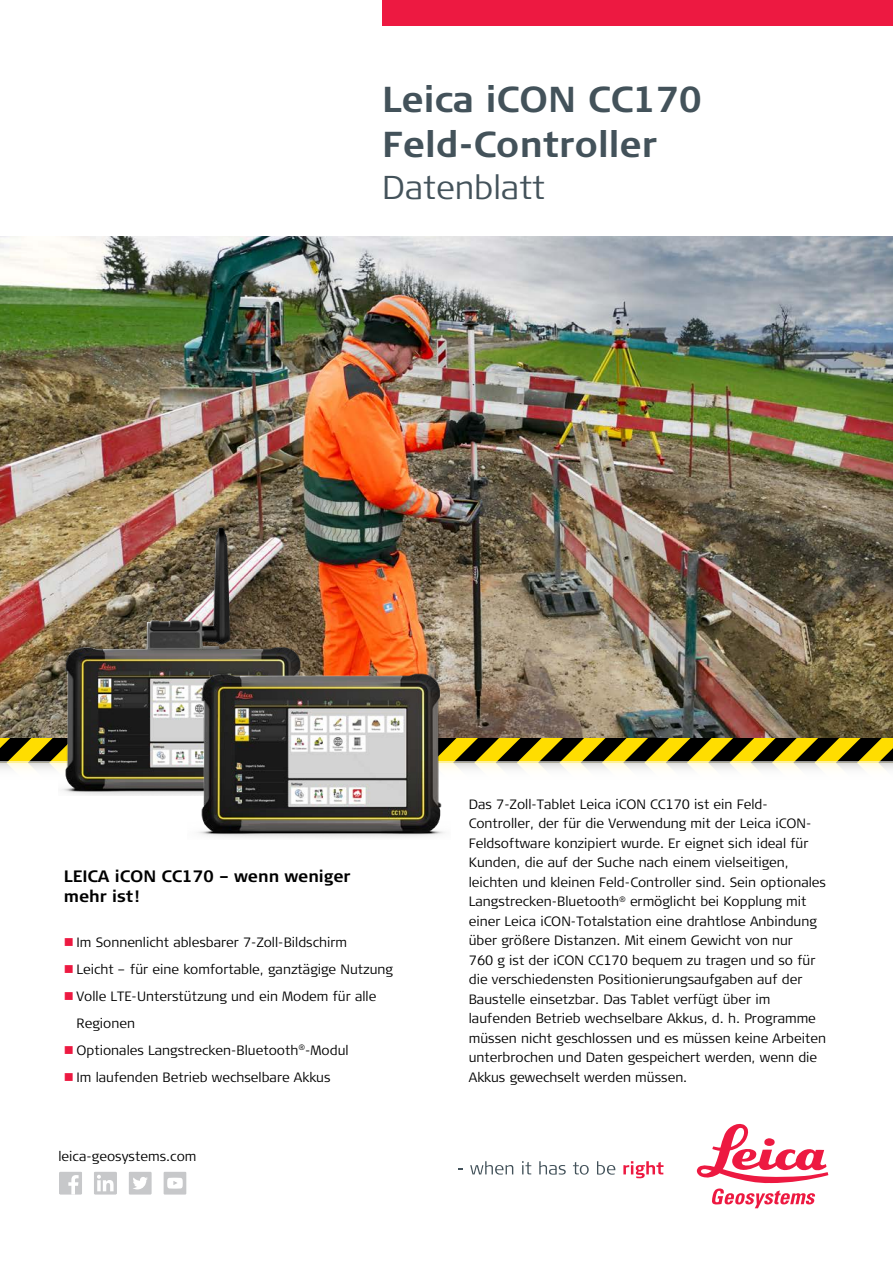
<style>
.page{position:relative;width:893px;height:1263px;background:#fff}
.page>*{position:absolute;margin:0;border:0;box-sizing:border-box;transform-origin:0 0}
.t1{font:700 36px/45px "Signa Column";color:#43525a}
.t2{font:300 33px "Signa Column";color:#43525a}
.t3{font:700 16.5px/19.5px "Signa Column";color:#000}
.t4{font:300 13.5px/19.5px "Signa Column";color:#000}
.s1{color:#ed1941}
</style>
<div class="page">
<svg style="left:0;top:737px;width:893px;height:24px;background:#7f6e03"></svg>
<div style="left:383px;top:0;width:510px;height:26px;background:#ed1941"></div>
<svg style="left:470px;top:1161px;width:43px;height:14px"></svg>
<svg style="left:522px;top:1161px;width:9px;height:13px"></svg>
<svg style="left:539px;top:1161px;width:27px;height:13px"></svg>
<svg style="left:573px;top:1162px;width:16px;height:13px"></svg>
<svg style="left:597px;top:1161px;width:18px;height:14px"></svg>
<svg style="left:623px;top:1161px;width:40px;height:17px"></svg>
<svg style="left:697px;top:1123px;width:131px;height:85px"></svg>
<svg style="left:163px;top:1171px;width:24px;height:24px"></svg>
<svg style="left:129px;top:1171px;width:23px;height:24px"></svg>
<svg style="left:94px;top:1171px;width:23px;height:24px"></svg>
<svg style="left:97px;top:1180px;width:4px;height:11px"></svg>
<svg style="left:59px;top:1171px;width:23px;height:24px"></svg>
<img style="left:0;top:237px;width:893px;height:500px">
<img style="left:58px;top:524px;width:286px;height:271px">
<img style="left:187px;top:659px;width:264px;height:179px">
<h1 class="t1" style="left:382px;top:78px;width:322px">Leica iCON CC170<br>Feld-Controller</h1>
<h2 class="t2" style="left:382px;top:166px;width:165px">Datenblatt</h2>
<p class="t3" style="left:64px;top:867px;width:288px">LEICA iCON CC170 – wenn weniger mehr ist!</p>
<p class="t4" style="left:64px;top:932px;width:285px"><span class="s1">■</span> Im Sonnenlicht ablesbarer 7-Zoll-Bildschirm</p>
<p class="t4" style="left:64px;top:959px;width:331px"><span class="s1">■</span> Leicht – für eine komfortable, ganztägige Nutzung</p>
<p class="t4" style="left:77px;top:982px;width:301px;line-height:27px;text-indent:-13px"><span class="s1">■</span> Volle LTE-Unterstützung und ein Modem für alle<br>Regionen</p>
<p class="t4" style="left:64px;top:1040px;width:286px"><span class="s1">■</span> Optionales Langstrecken-Bluetooth<sup>®</sup>-Modul</p>
<p class="t4" style="left:64px;top:1067px;width:268px"><span class="s1">■</span> Im laufenden Betrieb wechselbare Akkus</p>
<p class="t4" style="left:58px;top:1147px;width:140px">leica-geosystems.com</p>
<p class="t4" style="left:469px;top:794px;width:359px">Das 7-Zoll-Tablet Leica iCON CC170 ist ein Feld-Controller, der für die Verwendung mit der Leica iCON-Feldsoftware konzipiert wurde. Er eignet sich ideal für Kunden, die auf der Suche nach einem vielseitigen, leichten und kleinen Feld-Controller sind. Sein optionales Langstrecken-Bluetooth<sup>®</sup> ermöglicht bei Kopplung mit einer Leica iCON-Totalstation eine drahtlose Anbindung über größere Distanzen. Mit einem Gewicht von nur<br>760 g ist der iCON CC170 bequem zu tragen und so für die verschiedensten Positionierungsaufgaben auf der Baustelle einsetzbar. Das Tablet verfügt über im laufenden Betrieb wechselbare Akkus, d. h. Programme müssen nicht geschlossen und es müssen keine Arbeiten unterbrochen und Daten gespeichert werden, wenn die Akkus gewechselt werden müssen.</p>
</div>
